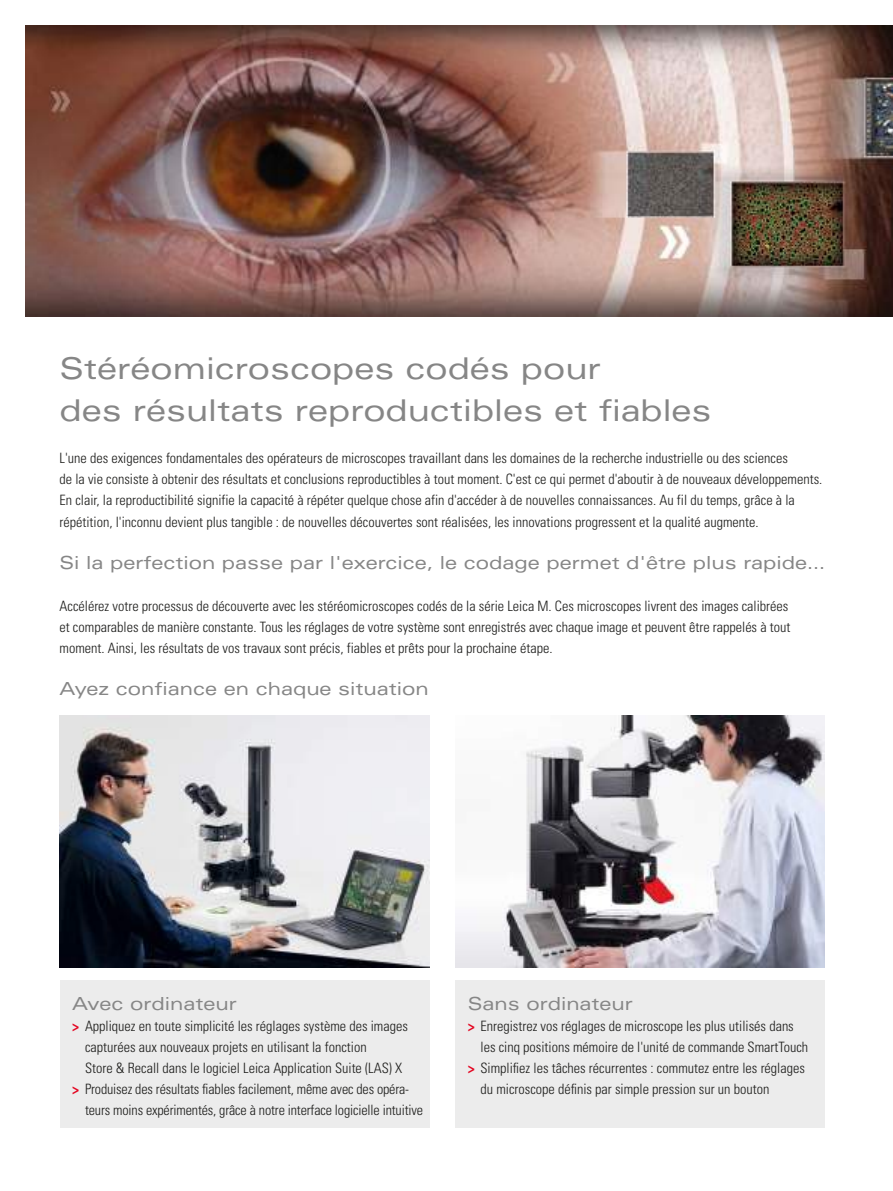
<style>
.page{position:relative;width:893px;height:1191px;background:#fff}
.page>*{position:absolute;margin:0;border:0;box-sizing:border-box;transform-origin:0 0}
.t1{font:expanded 30px/42px "Univers LT Std";color:#868686}
.t2{font:expanded 18px "Univers LT Std";color:#868686}
.t3{font:300 condensed 14.25px/21px "Univers LT Std";color:#1d1d1b}
.s1{font-weight:700;color:#e40420}
</style>
<div class="page">
<img style="left:60px;top:715px;width:369px;height:252px">
<img style="left:455px;top:715px;width:370px;height:252px">
<img style="left:26px;top:26px;width:867px;height:291px">
<div style="left:60px;top:980px;width:369px;height:147px;background:#ececec"></div>
<div style="left:455px;top:980px;width:370px;height:147px;background:#ececec"></div>
<h1 class="t1" style="left:60px;top:347px;width:653px">Stéréomicroscopes codés pour<br>des résultats reproductibles et fiables</h1>
<p class="t3" style="left:60px;top:448px;width:764px">L'une des exigences fondamentales des opérateurs de microscopes travaillant dans les domaines de la recherche industrielle ou des sciences<br>de la vie consiste à obtenir des résultats et conclusions reproductibles à tout moment. C'est ce qui permet d'aboutir à de nouveaux développements.<br>En clair, la reproductibilité signifie la capacité à répéter quelque chose afin d'accéder à de nouvelles connaissances. Au fil du temps, grâce à la répétition, l'inconnu devient plus tangible : de nouvelles découvertes sont réalisées, les innovations progressent et la qualité augmente.</p>
<p class="t2" style="left:60px;top:551px;width:767px">Si la perfection passe par l'exercice, le codage permet d'être plus rapide…</p>
<p class="t3" style="left:60px;top:595px;width:732px">Accélérez votre processus de découverte avec les stéréomicroscopes codés de la série Leica M. Ces microscopes livrent des images calibrées et comparables de manière constante. Tous les réglages de votre système sont enregistrés avec chaque image et peuvent être rappelés à tout moment. Ainsi, les résultats de vos travaux sont précis, fiables et prêts pour la prochaine étape.</p>
<p class="t2" style="left:60px;top:677px;width:371px">Ayez confiance en chaque situation</p>
<p class="t2" style="left:72px;top:992px;width:166px">Avec ordinateur</p>
<p class="t3" style="left:72px;top:1015px;width:337px"><span class="s1">&gt;</span> Appliquez en toute simplicité les réglages système des images</p>
<p class="t3" style="left:85px;top:1036px;width:283px">capturées aux nouveaux projets en utilisant la fonction</p>
<p class="t3" style="left:85px;top:1057px;width:319px">Store &amp; Recall dans le logiciel Leica Application Suite (LAS) X</p>
<p class="t3" style="left:72px;top:1078px;width:338px"><span class="s1">&gt;</span> Produisez des résultats fiables facilement, même avec des opéra-</p>
<p class="t3" style="left:85px;top:1099px;width:340px">teurs moins expérimentés, grâce à notre interface logicielle intuitive</p>
<p class="t2" style="left:468px;top:992px;width:167px">Sans ordinateur</p>
<p class="t3" style="left:468px;top:1015px;width:328px"><span class="s1">&gt;</span> Enregistrez vos réglages de microscope les plus utilisés dans</p>
<p class="t3" style="left:480px;top:1036px;width:329px">les cinq positions mémoire de l'unité de commande SmartTouch</p>
<p class="t3" style="left:468px;top:1057px;width:339px"><span class="s1">&gt;</span> Simplifiez les tâches récurrentes : commutez entre les réglages</p>
<p class="t3" style="left:480px;top:1078px;width:290px">du microscope définis par simple pression sur un bouton</p>
</div>
